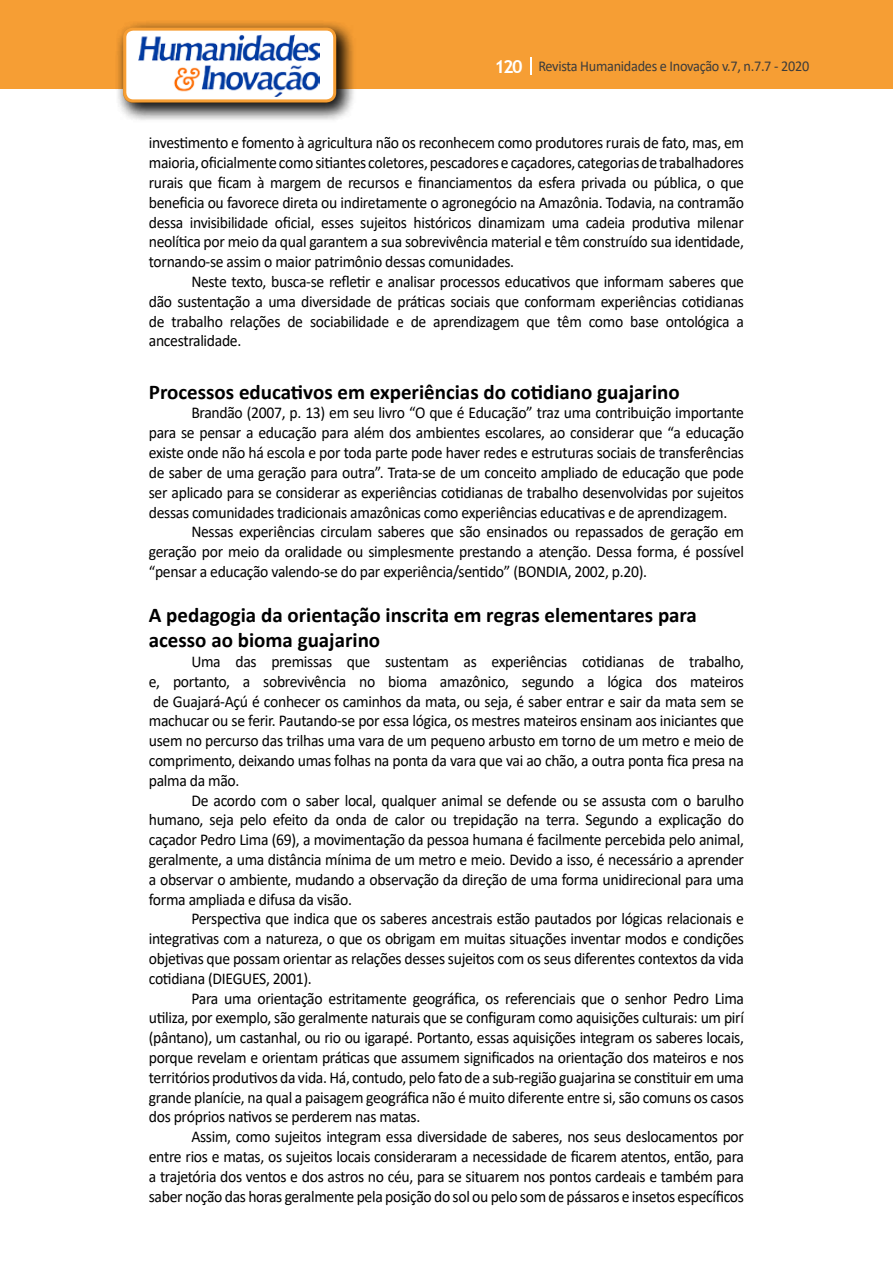
<style>
.page{position:relative;width:893px;height:1263px;background:#fff}
.page>*{position:absolute;margin:0;border:0;box-sizing:border-box;transform-origin:0 0}
.t1{font:700 21px/25.2px "Calibri";color:#000}
.t2{font:16.5px/19.8px "Calibri";letter-spacing:-.02em;color:#000;text-align:justify;scale:.95 1}
.t3{font:15px "Calibri";letter-spacing:-.02em;color:#3c3c3b;scale:.95 1}
.s1{font-family:"Trebuchet MS";font-weight:700;font-size:18px;color:#fff}
</style>
<div class="page">
<div style="left:0;top:0;width:893px;height:88px;background:#f69e34"></div>
<svg style="left:530px;top:57px;width:2px;height:18px"></svg>
<div style="left:115px;top:19px;width:241px;height:103px;background:#000;opacity:.75"></div>
<div style="left:125px;top:29px;width:210px;height:72px;background:#fff;border-radius:9px"></div>
<img style="left:139px;top:35px;width:180px;height:62px">
<div style="left:123px;top:28px;width:213px;height:74px;border:3px solid #f69e34;border-radius:9px"></div>
<p class="t3" style="left:495px;top:56px;width:333px"><span class="s1">120</span> Revista Humanidades e Inovação v.7, n.7.7 - 2020</p>
<p class="t2" style="left:149px;top:133px;width:628px">investimento e fomento à agricultura não os reconhecem como produtores rurais de fato, mas, em maioria, oficialmente como sitiantes coletores, pescadores e caçadores, categorias de trabalhadores rurais que ficam à margem de recursos e financiamentos da esfera privada ou pública, o que beneficia ou favorece direta ou indiretamente o agronegócio na Amazônia. Todavia, na contramão dessa invisibilidade oficial, esses sujeitos históricos dinamizam uma cadeia produtiva milenar neolítica por meio da qual garantem a sua sobrevivência material e têm construído sua identidade, tornando-se assim o maior patrimônio dessas comunidades.</p>
<p class="t2" style="left:149px;top:271px;width:628px;text-indent:43px">Neste texto, busca-se refletir e analisar processos educativos que informam saberes que dão sustentação a uma diversidade de práticas sociais que conformam experiências cotidianas de trabalho relações de sociabilidade e de aprendizagem que têm como base ontológica a ancestralidade.</p>
<p class="t1" style="left:149px;top:379px;width:532px">Processos educativos em experiências do cotidiano guajarino</p>
<p class="t2" style="left:149px;top:403px;width:628px;text-indent:43px">Brandão (2007, p. 13) em seu livro “O que é Educação” traz uma contribuição importante para se pensar a educação para além dos ambientes escolares, ao considerar que “a educação existe onde não há escola e por toda parte pode haver redes e estruturas sociais de transferências de saber de uma geração para outra”. Trata-se de um conceito ampliado de educação que pode ser aplicado para se considerar as experiências cotidianas de trabalho desenvolvidas por sujeitos dessas comunidades tradicionais amazônicas como experiências educativas e de aprendizagem.</p>
<p class="t2" style="left:149px;top:521px;width:628px;text-indent:43px">Nessas experiências circulam saberes que são ensinados ou repassados de geração em geração por meio da oralidade ou simplesmente prestando a atenção. Dessa forma, é possível “pensar a educação valendo-se do par experiência/sentido” (BONDIA, 2002, p.20).</p>
<p class="t1" style="left:149px;top:602px;width:550px">A pedagogia da orientação inscrita em regras elementares para acesso ao bioma guajarino</p>
<p class="t2" style="left:149px;top:651px;width:628px;text-indent:43px">Uma das premissas que sustentam as experiências cotidianas de trabalho, e, portanto, a sobrevivência no bioma amazônico, segundo a lógica dos mateiros de Guajará-Açú é conhecer os caminhos da mata, ou seja, é saber entrar e sair da mata sem se machucar ou se ferir. Pautando-se por essa lógica, os mestres mateiros ensinam aos iniciantes que usem no percurso das trilhas uma vara de um pequeno arbusto em torno de um metro e meio de comprimento, deixando umas folhas na ponta da vara que vai ao chão, a outra ponta fica presa na palma da mão.</p>
<p class="t2" style="left:149px;top:790px;width:628px;text-indent:43px">De acordo com o saber local, qualquer animal se defende ou se assusta com o barulho humano, seja pelo efeito da onda de calor ou trepidação na terra. Segundo a explicação do caçador Pedro Lima (69), a movimentação da pessoa humana é facilmente percebida pelo animal, geralmente, a uma distância mínima de um metro e meio. Devido a isso, é necessário a aprender a observar o ambiente, mudando a observação da direção de uma forma unidirecional para uma forma ampliada e difusa da visão.</p>
<p class="t2" style="left:149px;top:908px;width:628px;text-indent:43px">Perspectiva que indica que os saberes ancestrais estão pautados por lógicas relacionais e integrativas com a natureza, o que os obrigam em muitas situações inventar modos e condições objetivas que possam orientar as relações desses sujeitos com os seus diferentes contextos da vida cotidiana (DIEGUES, 2001).</p>
<p class="t2" style="left:149px;top:988px;width:628px;text-indent:43px">Para uma orientação estritamente geográfica, os referenciais que o senhor Pedro Lima utiliza, por exemplo, são geralmente naturais que se configuram como aquisições culturais: um pirí (pântano), um castanhal, ou rio ou igarapé. Portanto, essas aquisições integram os saberes locais, porque revelam e orientam práticas que assumem significados na orientação dos mateiros e nos territórios produtivos da vida. Há, contudo, pelo fato de a sub-região guajarina se constituir em uma grande planície, na qual a paisagem geográfica não é muito diferente entre si, são comuns os casos dos próprios nativos se perderem nas matas.</p>
<p class="t2" style="left:149px;top:1126px;width:628px;text-indent:43px">Assim, como sujeitos integram essa diversidade de saberes, nos seus deslocamentos por entre rios e matas, os sujeitos locais consideraram a necessidade de ficarem atentos, então, para a trajetória dos ventos e dos astros no céu, para se situarem nos pontos cardeais e também para saber noção das horas geralmente pela posição do sol ou pelo som de pássaros e insetos específicos</p>
</div>
